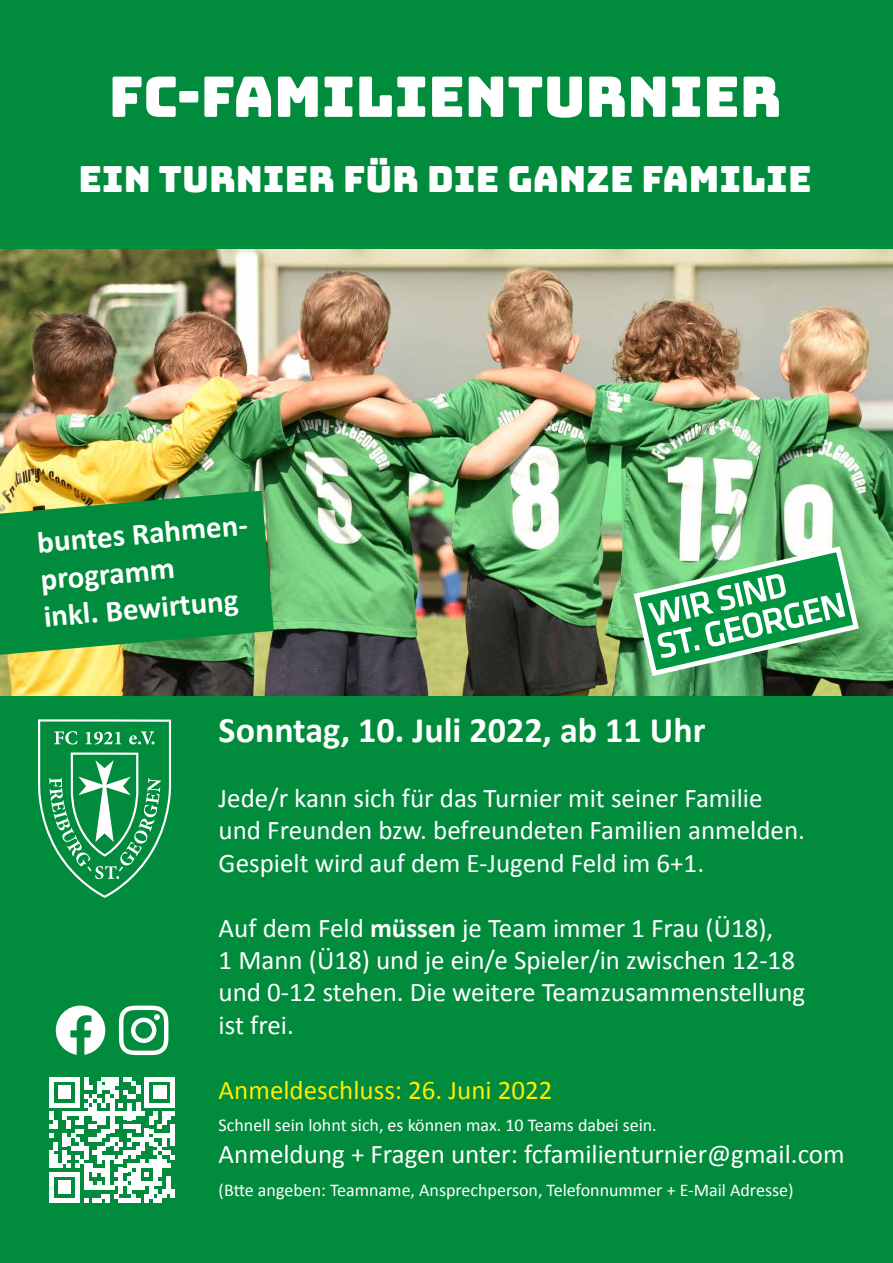
<style>
.page{position:relative;width:893px;height:1263px;background:#fff}
.page>*{position:absolute;margin:0;border:0;box-sizing:border-box;transform-origin:0 0}
.t1{font:55.95px "Bungee";color:#fff}
.t2{font:36px "Bungee";color:#fff}
.t3{font:700 36px "Calibri";color:#fff}
.t4{font:700 30.9px/37.2px "Calibri";color:#fff}
.t5{font:27px/32.4px "Calibri";color:#fff}
.t6{font:27px "Calibri";color:#ffed00}
.t7{font:18px "Calibri";color:#fff}
.s1{font-weight:700}
</style>
<div class="page">
<img style="left:0;top:249px;width:893px;height:447px">
<div style="left:0;top:0;width:893px;height:249px;background:#008c3c"></div>
<div style="left:0;top:696px;width:893px;height:567px;background:#008c3c"></div>
<svg style="left:634px;top:546px;width:225px;height:130px"></svg>
<svg style="left:49px;top:1077px;width:126px;height:125px"></svg>
<svg style="left:38px;top:719px;width:133px;height:179px"></svg>
<svg style="left:56px;top:1005px;width:49px;height:50px"></svg>
<svg style="left:119px;top:1005px;width:49px;height:50px"></svg>
<svg style="left:0;top:491px;width:274px;height:164px;background:#189141"></svg>
<h1 class="t1" style="left:109px;top:65px;width:674px">FC-FAMILIENTURNIER</h1>
<h2 class="t2" style="left:78px;top:158px;width:735px">EIN TURNIER FÜR DIE GANZE FAMILIE</h2>
<p class="t4" style="left:36px;top:523px;width:219px;rotate:-5deg">buntes Rahmen&shy;programm<br>inkl. Bewirtung</p>
<h2 class="t3" style="left:219px;top:705px;width:488px">Sonntag, 10. Juli 2022, ab 11 Uhr</h2>
<p class="t5" style="left:219px;top:781px;width:588px">Jede/r kann sich für das Turnier mit seiner Familie und Freunden bzw. befreundeten Familien anmelden.<br>Gespielt wird auf dem E-Jugend Feld im 6+1.</p>
<p class="t5" style="left:219px;top:911px;width:588px">Auf dem Feld <span class="s1">müssen</span> je Team immer 1 Frau (Ü18),<br>1 Mann (Ü18) und je ein/e Spieler/in zwischen 12-18 und 0-12 stehen. Die weitere Teamzusammenstellung ist frei.</p>
<p class="t6" style="left:219px;top:1071px;width:335px">Anmeldeschluss: 26. Juni 2022</p>
<p class="t7" style="left:219px;top:1112px;width:440px">Schnell sein lohnt sich, es können max. 10 Teams dabei sein.</p>
<p class="t5" style="left:219px;top:1137px;width:628px">Anmeldung + Fragen unter: fcfamilienturnier@gmail.com</p>
<p class="t7" style="left:219px;top:1177px;width:576px">(Btte angeben: Teamname, Ansprechperson, Telefonnummer + E-Mail Adresse)</p>
</div>
